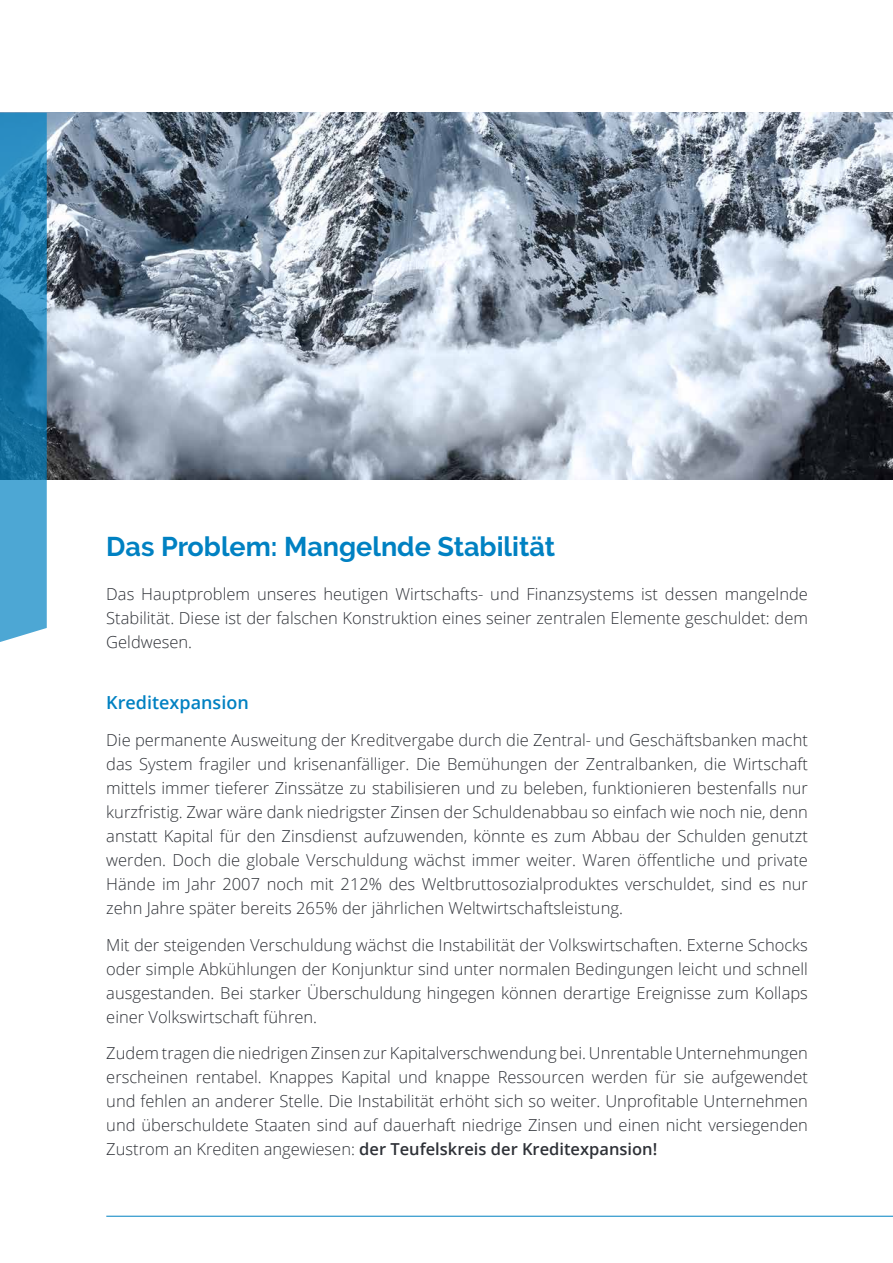
<style>
.page{position:relative;width:893px;height:1263px;background:#fff}
.page>*{position:absolute;margin:0;border:0;box-sizing:border-box;transform-origin:0 0}
.t1{font:700 27px "Raleway";color:#0081c2}
.t2{font:600 18px "Open Sans";color:#0081c2}
.t3{font:300 16.5px/24px "Open Sans";color:#2e3137;text-align:justify}
.s1{font-weight:600}
</style>
<div class="page">
<img style="left:47px;top:113px;width:846px;height:366px">
<hr style="left:106px;top:1216px;width:787px;height:1px;background:#0081c2">
<svg style="left:0;top:113px;width:47px;height:529px;background:#318bba"></svg>
<h1 class="t1" style="left:106px;top:531px;width:450px">Das Problem: Mangelnde Stabilität</h1>
<p class="t3" style="left:106px;top:582px;width:703px">Das Hauptproblem unseres heutigen Wirtschafts- und Finanzsystems ist dessen mangelnde Stabilität. Diese ist der falschen Konstruktion eines seiner zentralen Elemente geschuldet: dem Geldwesen.</p>
<p class="t2" style="left:106px;top:690px;width:144px">Kreditexpansion</p>
<p class="t3" style="left:106px;top:727px;width:703px">Die permanente Ausweitung der Kreditvergabe durch die Zentral- und Geschäftsbanken macht das System fragiler und krisenanfälliger. Die Bemühungen der Zentralbanken, die Wirtschaft mittels immer tieferer Zinssätze zu stabilisieren und zu beleben, funktionieren bestenfalls nur kurzfristig. Zwar wäre dank niedrigster Zinsen der Schuldenabbau so einfach wie noch nie, denn anstatt Kapital für den Zinsdienst aufzuwenden, könnte es zum Abbau der Schulden genutzt werden. Doch die globale Verschuldung wächst immer weiter. Waren öffentliche und private Hände im Jahr 2007 noch mit 212% des Weltbruttosozialproduktes verschuldet, sind es nur zehn Jahre später bereits 265% der jährlichen Weltwirtschaftsleistung.</p>
<p class="t3" style="left:106px;top:932px;width:703px">Mit der steigenden Verschuldung wächst die Instabilität der Volkswirtschaften. Externe Schocks oder simple Abkühlungen der Konjunktur sind unter normalen Bedingungen leicht und schnell ausgestanden. Bei starker Überschuldung hingegen können derartige Ereignisse zum Kollaps einer Volkswirtschaft führen.</p>
<p class="t3" style="left:106px;top:1041px;width:703px">Zudem tragen die niedrigen Zinsen zur Kapitalverschwendung bei. Unrentable Unternehmungen erscheinen rentabel. Knappes Kapital und knappe Ressourcen werden für sie aufgewendet und fehlen an anderer Stelle. Die Instabilität erhöht sich so weiter. Unprofitable Unternehmen und überschuldete Staaten sind auf dauerhaft niedrige Zinsen und einen nicht versiegenden Zustrom an Krediten angewiesen: <span class="s1">der Teufelskreis der Kreditexpansion!</span></p>
</div>
